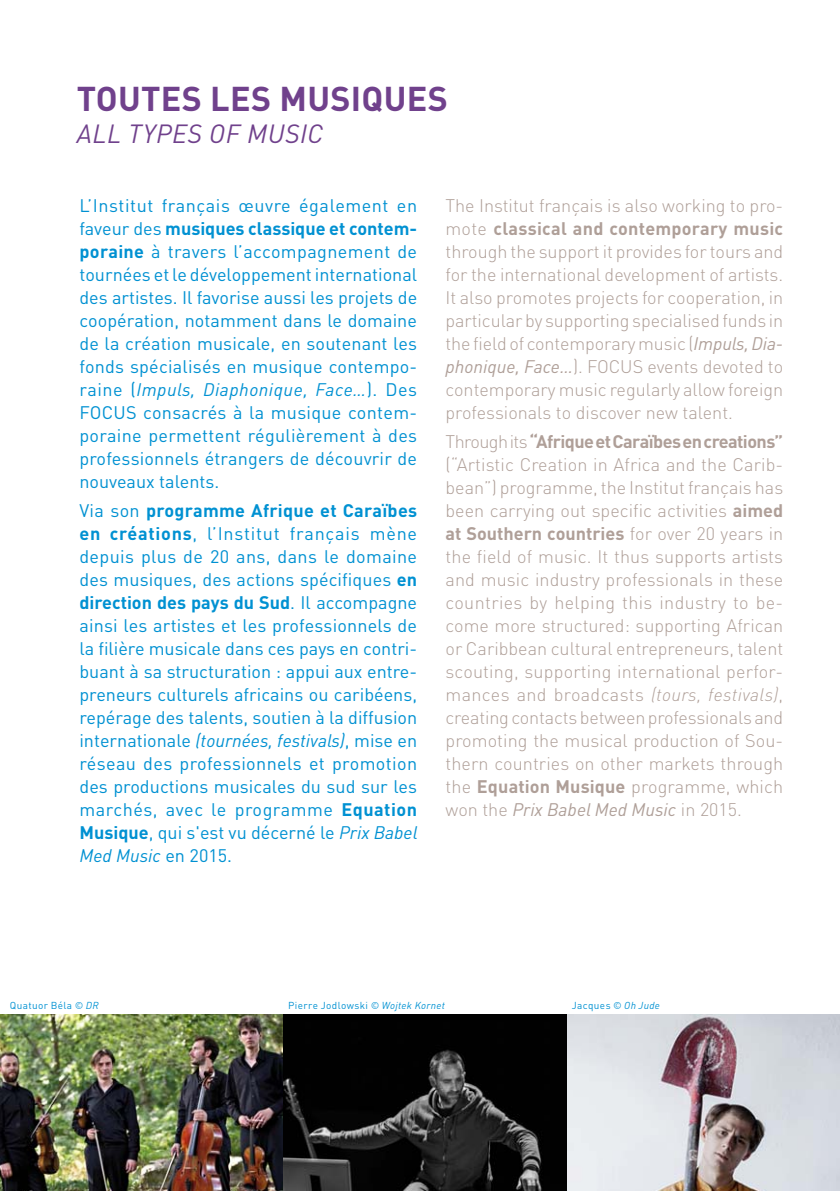
<style>
.page{position:relative;width:840px;height:1191px;background:#fff}
.page>*{position:absolute;margin:0;border:0;box-sizing:border-box;transform-origin:0 0}
.t1{font:700 34px "DINOT";letter-spacing:.01em;color:#70418c}
.t2{font:italic 26px "DINOT";letter-spacing:.02em;color:#70418c}
.t3{font:300 18px/23px "DINOT";color:#af9f98;text-align:justify}
.t4{font:18px/23px "DINOT";letter-spacing:.005em;color:#0091d2;text-align:justify}
.t5{font:10px "DINOT";letter-spacing:.035em;color:#0091d2}
.s1{font-weight:700}
.s2{font-style:italic}
.s3{font-weight:400;font-style:italic}
</style>
<div class="page">
<img style="left:0;top:1015px;width:839px;height:176px">
<h1 class="t1" style="left:77px;top:87px;width:372px">TOUTES LES MUSIQUES</h1>
<h2 class="t2" style="left:77px;top:125px;width:248px">ALL TYPES OF MUSIC</h2>
<p class="t4" style="left:79px;top:196px;width:339px">L’Institut français œuvre également en faveur des <span class="s1">musiques classique et contem&shy;poraine</span> à travers l’accompagnement de tournées et le développement international des artistes. Il favorise aussi les projets de coopération, notamment dans le domaine de la création musicale, en soutenant les fonds spécialisés en musique contempo&shy;raine (<span class="s2">Impuls, Diaphonique, Face…</span>). Des FOCUS consacrés à la musique contem&shy;poraine permettent régulièrement à des professionnels étrangers de découvrir de nouveaux talents.</p>
<p class="t4" style="left:79px;top:501px;width:339px">Via son <span class="s1">programme Afrique et Caraïbes en créations</span>, l’Institut français mène depuis plus de 20 ans, dans le domaine des musiques, des actions spécifiques <span class="s1">en direction des pays du Sud</span>. Il accompagne ainsi les artistes et les professionnels de la filière musicale dans ces pays en contri&shy;buant à sa structuration : appui aux entre&shy;preneurs culturels africains ou caribéens, repérage des talents, soutien à la diffusion internationale <span class="s2">(tournées, festivals)</span>, mise en réseau des professionnels et promotion des productions musicales du sud sur les marchés, avec le programme <span class="s1">Equation Musique</span>, qui s'est vu décerné le <span class="s2">Prix Babel Med Music</span> en 2015.</p>
<p class="t3" style="left:445px;top:197px;width:339px">The Institut français is also working to pro&shy;mote <span class="s1">classical and contemporary music </span>through the support it provides for tours and for the international development of artists.<br>It also promotes projects for cooperation, in particular by supporting specialised funds in the field of contemporary music (<span class="s3">Impuls, Dia&shy;phonique, Face…</span>). FOCUS events devoted to contemporary music regularly allow foreign professionals to discover new talent.</p>
<p class="t3" style="left:445px;top:432px;width:339px">Through its <span class="s1">“Afrique et Caraïbes en creations” </span>(“Artistic Creation in Africa and the Carib&shy;bean”) programme, the Institut français has been carrying out specific activities <span class="s1">aimed at Southern countries</span> for over 20 years in the field of music. It thus supports artists and music industry professionals in these countries by helping this industry to be&shy;come more structured: supporting African or Caribbean cultural entrepreneurs, talent scouting, supporting international perfor&shy;mances and broadcasts <span class="s2">(tours, festivals)</span>, creating contacts between professionals and promoting the musical production of Sou&shy;thern countries on other markets through the <span class="s1">Equation Musique</span> programme, which won the <span class="s3">Prix Babel Med Music</span> in 2015.</p>
<p class="t5" style="left:10px;top:1001px;width:90px">Quatuor Béla <span class="s2">© DR</span></p>
<p class="t5" style="left:288px;top:1001px;width:158px">Pierre Jodlowski <span class="s2">© Wojtek Kornet</span></p>
<p class="t5" style="left:571px;top:1001px;width:90px">Jacques <span class="s2">© Oh Jude</span></p>
</div>
